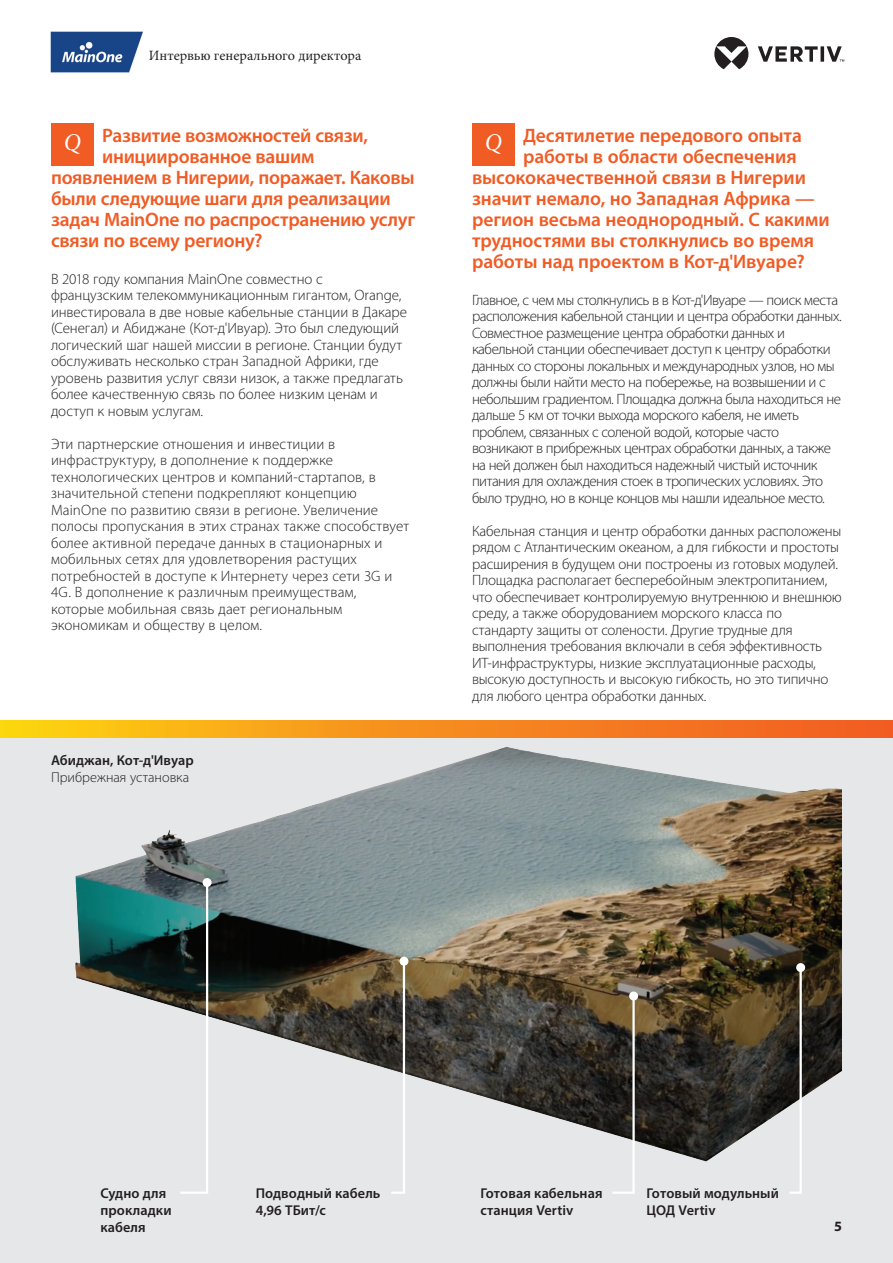
<style>
.page{position:relative;width:893px;height:1263px;background:#fff}
.page>*{position:absolute;margin:0;border:0;box-sizing:border-box;transform-origin:0 0}
.t1{font:italic 24px "Minion Pro";color:#fff}
.t2{font:600 19.5px "Myriad Pro";letter-spacing:-.01em;color:#f15b24}
.t3{font:300 15px/16.5px "Myriad Pro";letter-spacing:-.01em;color:#231f20}
.t4{font:300 15px/16.5px "Myriad Pro";letter-spacing:-.035em;color:#231f20}
.t5{font:600 14.25px/17.1px "Myriad Pro";letter-spacing:.005em;color:#231f20}
.t6{font:14.25px "Minion Pro";color:#231f20}
.t7{font:300 14.25px "Myriad Pro";color:#231f20}
.t8{font:700 14.25px "Myriad Pro";color:#231f20}
</style>
<div class="page">
<div style="left:0;top:738px;width:893px;height:525px;background:#e6e7e9"></div>
<img style="left:75px;top:747px;width:767px;height:415px">
<svg style="left:714px;top:37px;width:130px;height:32px"></svg>
<img style="left:50px;top:31px;width:93px;height:42px">
<div style="left:0;top:721px;width:893px;height:17px;background:linear-gradient(to right,#fdce13,#f15426)"></div>
<div style="left:51px;top:123px;width:43px;height:43px;background:#f15b24"></div>
<div style="left:472px;top:123px;width:42px;height:43px;background:#f15b24"></div>
<svg style="left:178px;top:880px;width:31px;height:314px"></svg>
<div style="left:203px;top:878px;width:9px;height:9px;background:#fff;border-radius:50%"></div>
<svg style="left:389px;top:959px;width:17px;height:235px"></svg>
<div style="left:399px;top:957px;width:9px;height:9px;background:#fff;border-radius:50%"></div>
<svg style="left:610px;top:994px;width:26px;height:200px"></svg>
<div style="left:629px;top:991px;width:9px;height:9px;background:#fff;border-radius:50%"></div>
<svg style="left:787px;top:965px;width:16px;height:229px"></svg>
<div style="left:796px;top:963px;width:9px;height:9px;background:#fff;border-radius:50%"></div>
<p class="t6" style="left:149px;top:46px;width:214px">Интервью генерального директора</p>
<h2 class="t2" style="left:102px;top:123px;width:268px">Развитие возможностей связи,</h2>
<h2 class="t2" style="left:102px;top:144px;width:214px">инициированное вашим</h2>
<h2 class="t2" style="left:51px;top:165px;width:365px">появлением в Нигерии, поражает. Каковы</h2>
<h2 class="t2" style="left:51px;top:186px;width:341px">были следующие шаги для реализации</h2>
<h2 class="t2" style="left:51px;top:207px;width:366px">задач MainOne по распространению услуг</h2>
<h2 class="t2" style="left:51px;top:228px;width:213px">связи по всему региону?</h2>
<p class="t3" style="left:51px;top:270px;width:358px">В 2018 году компания MainOne совместно с французским телекоммуникационным гигантом, Orange, инвестировала в две новые кабельные станции в Дакаре (Сенегал) и Абиджане (Кот-д'Ивуар). Это был следующий логический шаг нашей миссии в регионе. Станции будут обслуживать несколько стран Западной Африки, где уровень развития услуг связи низок, а также предлагать более качественную связь по более низким ценам и доступ к новым услугам.</p>
<p class="t3" style="left:51px;top:435px;width:360px">Эти партнерские отношения и инвестиции в инфраструктуру, в дополнение к поддержке технологических центров и компаний-стартапов, в значительной степени подкрепляют концепцию MainOne по развитию связи в регионе. Увеличение полосы пропускания в этих странах также способствует более активной передаче данных в стационарных и мобильных сетях для удовлетворения растущих потребностей в доступе к Интернету через сети 3G и 4G. В дополнение к различным преимуществам, которые мобильная связь дает региональным экономикам и обществу в целом.</p>
<h2 class="t2" style="left:523px;top:123px;width:280px">Десятилетие передового опыта</h2>
<h2 class="t2" style="left:523px;top:144px;width:275px">работы в области обеспечения</h2>
<h2 class="t2" style="left:472px;top:165px;width:335px">высококачественной связи в Нигерии</h2>
<h2 class="t2" style="left:472px;top:186px;width:344px">значит немало, но Западная Африка —</h2>
<h2 class="t2" style="left:472px;top:207px;width:359px">регион весьма неоднородный. С какими</h2>
<h2 class="t2" style="left:472px;top:228px;width:344px">трудностями вы столкнулись во время</h2>
<h2 class="t2" style="left:472px;top:249px;width:334px">работы над проектом в Кот-д'Ивуаре?</h2>
<p class="t4" style="left:472px;top:291px;width:371px">Главное, с чем мы столкнулись в в Кот-д'Ивуаре — поиск места расположения кабельной станции и центра обработки данных.<br>Совместное размещение центра обработки данных и кабельной станции обеспечивает доступ к центру обработки данных со стороны локальных и международных узлов, но мы должны были найти место на побережье, на возвышении и с небольшим градиентом. Площадка должна была находиться не дальше 5 км от точки выхода морского кабеля, не иметь проблем, связанных с соленой водой, которые часто возникают в прибрежных центрах обработки данных, а также на ней должен был находиться надежный чистый источник питания для охлаждения стоек в тропических условиях. Это было трудно, но в конце концов мы нашли идеальное место.</p>
<p class="t3" style="left:472px;top:522px;width:371px">Кабельная станция и центр обработки данных расположены рядом с Атлантическим океаном, а для гибкости и простоты расширения в будущем они построены из готовых модулей.<br>Площадка располагает бесперебойным электропитанием, что обеспечивает контролируемую внутреннюю и внешнюю среду, а также оборудованием морского класса по стандарту защиты от солености. Другие трудные для выполнения требования включали в себя эффективность ИТ-инфраструктуры, низкие эксплуатационные расходы, высокую доступность и высокую гибкость, но это типично для любого центра обработки данных.</p>
<h1 class="t1" style="left:64px;top:126px;width:19px">Q</h1>
<h1 class="t1" style="left:485px;top:126px;width:19px">Q</h1>
<p class="t5" style="left:51px;top:752px;width:144px">Абиджан, Кот-д'Ивуар</p>
<p class="t7" style="left:51px;top:770px;width:140px">Прибрежная установка</p>
<p class="t5" style="left:100px;top:1184px;width:73px">Судно для прокладки кабеля</p>
<p class="t5" style="left:256px;top:1184px;width:126px">Подводный кабель<br>4,96 ТБит/с</p>
<p class="t5" style="left:480px;top:1184px;width:124px">Готовая кабельная станция Vertiv</p>
<p class="t5" style="left:647px;top:1184px;width:134px">Готовый модульный<br>ЦОД Vertiv</p>
<p class="t8" style="left:834px;top:1217px;width:9px">5</p>
</div>
